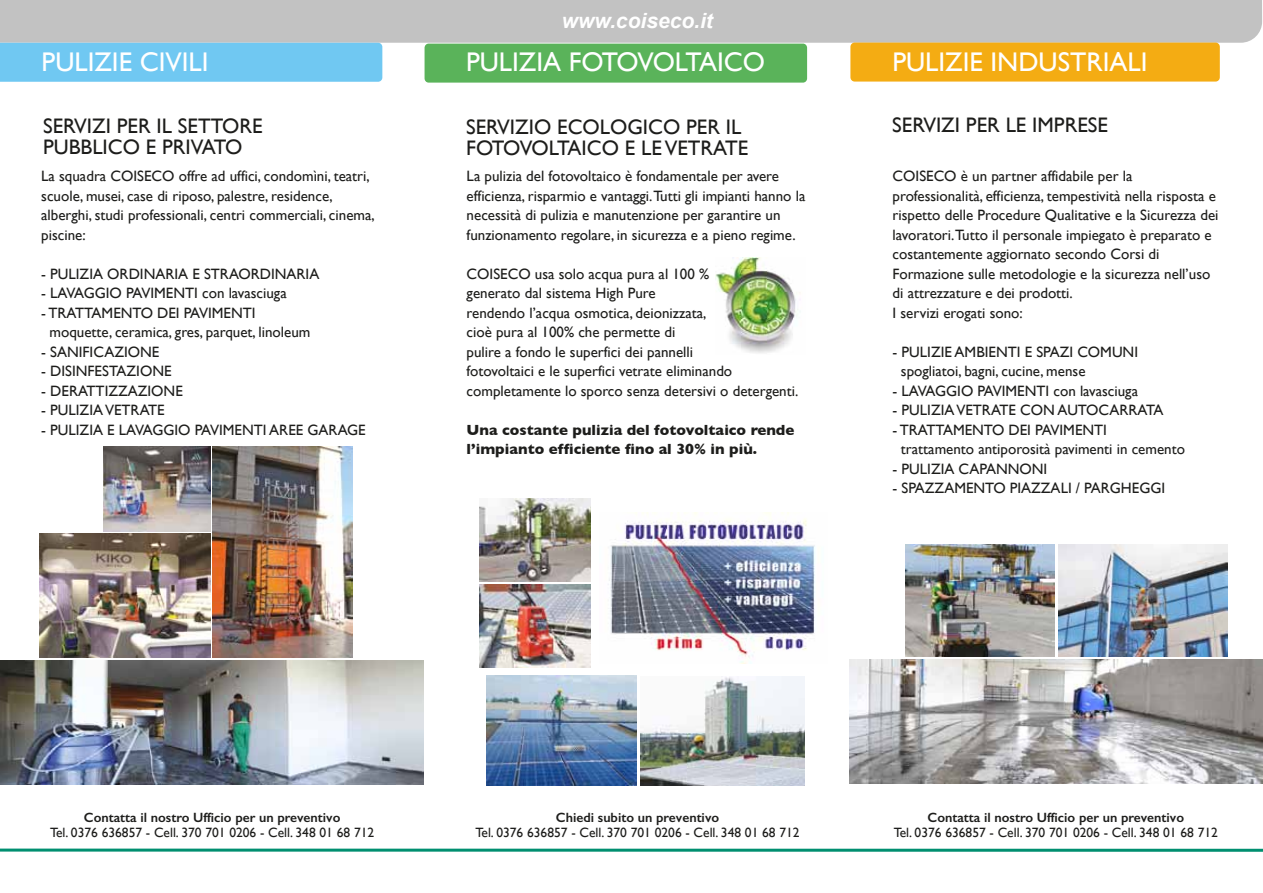
<style>
.page{position:relative;width:1263px;height:893px;background:#fff}
.page>*{position:absolute;margin:0;border:0;box-sizing:border-box;transform-origin:0 0}
.t1{font:27px "Gill Sans";color:#fff}
.t2{font:21px/21px "Gill Sans";color:#1d1d1b}
.t3{font:italic 700 21px "Arial";color:#fff}
.t4{font:15px/19.5px "Gill Sans";color:#1d1d1b}
.t5{font:700 15px/19.5px "Gill Sans";color:#1d1d1b}
.t6{font:13.5px "Gill Sans";color:#1d1d1b}
.t7{font:600 13.5px "Gill Sans";color:#1d1d1b}
</style>
<div class="page">
<div style="left:0;top:0;width:1262px;height:43px;background:#c2c2c2"></div>
<div style="left:0;top:43px;width:382px;height:39px;background:#70c8f2"></div>
<div style="left:850px;top:43px;width:370px;height:39px;background:#f4ac13;border-radius:4px"></div>
<hr style="left:0;top:849px;width:1263px;height:3px;background:#008f70">
<img style="left:716px;top:258px;width:84px;height:95px">
<div style="left:424px;top:44px;width:383px;height:39px;background:#5ab35a;border-radius:4px"></div>
<img style="left:0;top:660px;width:424px;height:124px">
<img style="left:1058px;top:544px;width:169px;height:113px">
<img style="left:40px;top:534px;width:170px;height:123px">
<img style="left:104px;top:446px;width:106px;height:86px">
<img style="left:640px;top:676px;width:165px;height:110px">
<img style="left:609px;top:512px;width:206px;height:152px">
<img style="left:480px;top:585px;width:110px;height:83px">
<img style="left:480px;top:499px;width:110px;height:83px">
<img style="left:849px;top:660px;width:414px;height:123px">
<img style="left:906px;top:545px;width:149px;height:112px">
<img style="left:487px;top:675px;width:150px;height:110px">
<img style="left:213px;top:446px;width:139px;height:211px">
<h2 class="t3" style="left:562px;top:6px;width:152px">www.coiseco.it</h2>
<h1 class="t1" style="left:466px;top:46px;width:301px">PULIZIA FOTOVOLTAICO</h1>
<h1 class="t1" style="left:42px;top:46px;width:168px">PULIZIE CIVILI</h1>
<h1 class="t1" style="left:892px;top:46px;width:256px">PULIZIE INDUSTRIALI</h1>
<h2 class="t2" style="left:43px;top:115px;width:221px">SERVIZI PER IL SETTORE<br>PUBBLICO E PRIVATO</h2>
<p class="t4" style="left:41px;top:166px;width:335px">La squadra COISECO offre ad uffici, condomìni, teatri, scuole, musei, case di riposo, palestre, residence, alberghi, studi professionali, centri commerciali, cinema, piscine:</p>
<p class="t4" style="left:41px;top:264px;width:280px">- PULIZIA ORDINARIA E STRAORDINARIA</p>
<p class="t4" style="left:41px;top:283px;width:247px">- LAVAGGIO PAVIMENTI con lavasciuga</p>
<p class="t4" style="left:50px;top:303px;width:262px;text-indent:-8px">- TRATTAMENTO DEI PAVIMENTI moquette, ceramica, gres, parquet, linoleum</p>
<p class="t4" style="left:41px;top:342px;width:120px">- SANIFICAZIONE</p>
<p class="t4" style="left:41px;top:361px;width:132px">- DISINFESTAZIONE</p>
<p class="t4" style="left:41px;top:381px;width:143px">- DERATTIZZAZIONE</p>
<p class="t4" style="left:41px;top:400px;width:125px">- PULIZIA VETRATE</p>
<p class="t4" style="left:41px;top:420px;width:326px">- PULIZIA E LAVAGGIO PAVIMENTI AREE GARAGE</p>
<h2 class="t2" style="left:466px;top:116px;width:277px">SERVIZIO ECOLOGICO PER IL</h2>
<h2 class="t2" style="left:892px;top:114px;width:217px">SERVIZI PER LE IMPRESE</h2>
<h2 class="t2" style="left:466px;top:137px;width:284px">FOTOVOLTAICO E LE VETRATE</h2>
<p class="t4" style="left:467px;top:166px;width:340px">La pulizia del fotovoltaico è fondamentale per avere efficienza, risparmio e vantaggi.Tutti gli impianti hanno la necessità di pulizia e manutenzione per garantire un funzionamento regolare, in sicurezza e a pieno regime.</p>
<p class="t4" style="left:467px;top:264px;width:333px">COISECO usa solo acqua pura al 100 %<br>generato dal sistema High Pure<br>rendendo l’acqua osmotica, deionizzata,<br>cioè pura al 100% che permette di<br>pulire a fondo le superfici dei pannelli<br>fotovoltaici e le superfici vetrate eliminando completamente lo sporco senza detersivi o detergenti.</p>
<p class="t5" style="left:467px;top:419px;width:329px">Una costante pulizia del fotovoltaico rende l’impianto efficiente fino al 30% in più.</p>
<p class="t4" style="left:893px;top:166px;width:327px">COISECO è un partner affidabile per la professionalità, efficienza, tempestività nella risposta e rispetto delle Procedure Qualitative e la Sicurezza dei lavoratori.Tutto il personale impiegato è preparato e costantemente aggiornato secondo Corsi di Formazione sulle metodologie e la sicurezza nell’uso di attrezzature e dei prodotti.<br>I servizi erogati sono:</p>
<p class="t4" style="left:901px;top:342px;width:239px;text-indent:-8px">- PULIZIE AMBIENTI E SPAZI COMUNI spogliatoi, bagni, cucine, mense</p>
<p class="t4" style="left:893px;top:381px;width:247px">- LAVAGGIO PAVIMENTI con lavasciuga</p>
<p class="t4" style="left:893px;top:400px;width:272px">- PULIZIA VETRATE CON AUTOCARRATA</p>
<p class="t4" style="left:901px;top:420px;width:286px;text-indent:-8px">- TRATTAMENTO DEI PAVIMENTI<br>trattamento antiporosità pavimenti in cemento</p>
<p class="t4" style="left:893px;top:459px;width:156px">- PULIZIA CAPANNONI</p>
<p class="t4" style="left:893px;top:478px;width:274px">- SPAZZAMENTO PIAZZALI / PARGHEGGI</p>
<p class="t7" style="left:84px;top:809px;width:258px">Contatta il nostro Ufficio per un preventivo</p>
<p class="t6" style="left:50px;top:825px;width:326px">Tel. 0376 636857 - Cell. 370 701 0206 - Cell. 348 01 68 712</p>
<p class="t7" style="left:556px;top:809px;width:165px">Chiedi subito un preventivo</p>
<p class="t6" style="left:475px;top:825px;width:326px">Tel. 0376 636857 - Cell. 370 701 0206 - Cell. 348 01 68 712</p>
<p class="t7" style="left:927px;top:809px;width:258px">Contatta il nostro Ufficio per un preventivo</p>
<p class="t6" style="left:894px;top:825px;width:326px">Tel. 0376 636857 - Cell. 370 701 0206 - Cell. 348 01 68 712</p>
</div>
